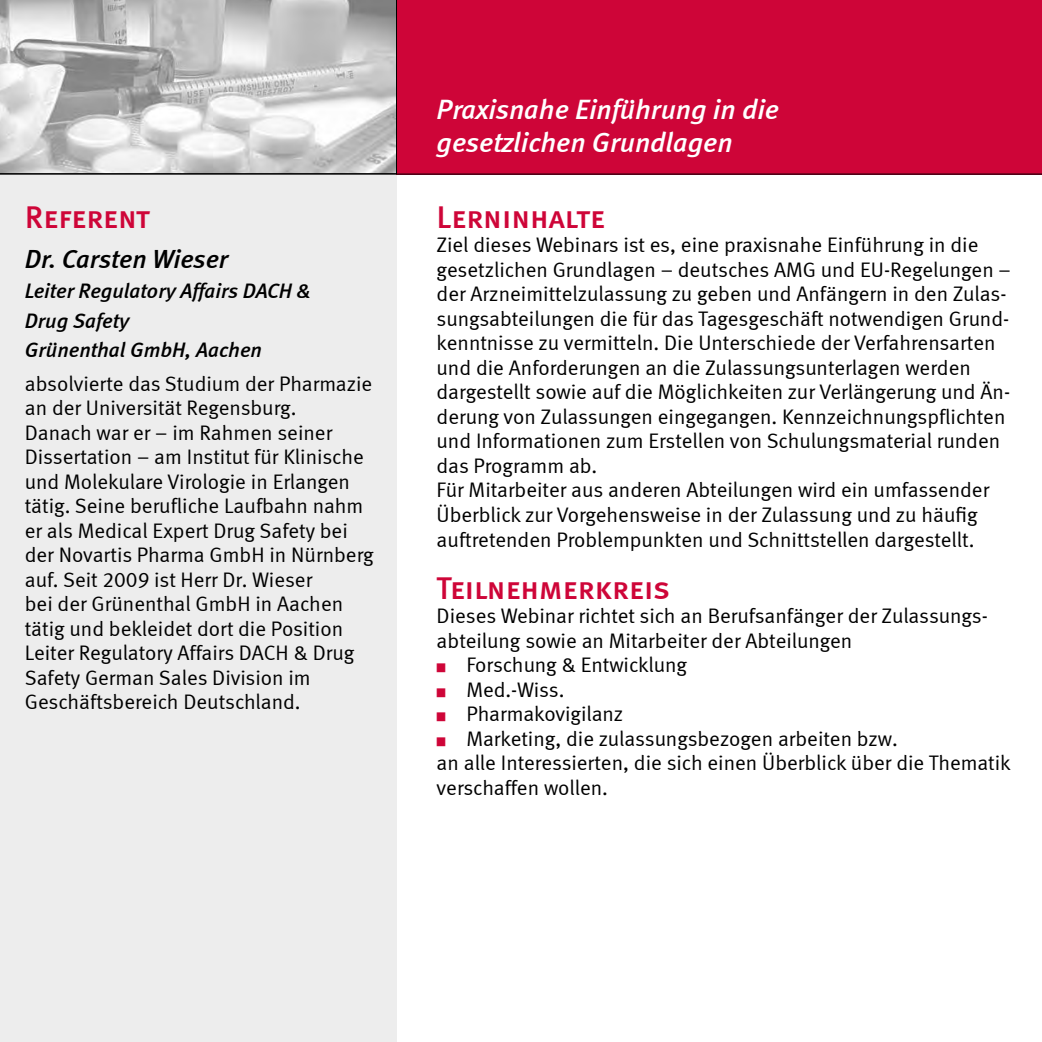
<style>
.page{position:relative;width:1042px;height:1042px;background:#fff}
.page>*{position:absolute;margin:0;border:0;box-sizing:border-box;transform-origin:0 0}
.t1{font:31.5px "Meta Medium LF Caps";color:#ce0538}
.t2{font:italic 28px/33.2px "Meta Medium LF";color:#fff}
.t3{font:italic 26.25px "Meta Medium LF";letter-spacing:-.005em;color:#000}
.t4{font:21px/24.5px "Meta Normal LF";color:#000}
.t5{font:italic 21px/29.8px "Meta Medium LF";color:#000}
.s1{color:#ce0538}
</style>
<div class="page">
<div style="left:0;top:174px;width:397px;height:868px;background:#ededed"></div>
<div style="left:396px;top:0;width:646px;height:174px;background:#ce0538"></div>
<svg style="left:0;top:0;width:397px;height:174px"></svg>
<hr style="left:0;top:174px;width:1042px;height:1px;background:#000">
<h1 class="t1" style="left:25px;top:199px;width:127px">Referent</h1>
<p class="t3" style="left:25px;top:243px;width:205px">Dr. Carsten Wieser</p>
<p class="t5" style="left:25px;top:275px;width:288px">Leiter Regulatory Affairs DACH &amp;<br>Drug Safety<br>Grünenthal GmbH, Aachen</p>
<p class="t4" style="left:25px;top:371px;width:350px">absolvierte das Studium der Pharmazie an der Universität Regensburg.<br>Danach war er – im Rahmen seiner Dissertation – am Institut für Klinische und Molekulare Virologie in Erlangen tätig. Seine berufliche Laufbahn nahm er als Medical Expert Drug Safety bei der Novartis Pharma GmbH in Nürnberg auf. Seit 2009 ist Herr Dr. Wieser<br>bei der Grünenthal GmbH in Aachen tätig und bekleidet dort die Position Leiter Regulatory Affairs DACH &amp; Drug Safety German Sales Division im Geschäftsbereich Deutschland.</p>
<h2 class="t2" style="left:437px;top:92px;width:344px">Praxisnahe Einführung in die gesetzlichen Grundlagen</h2>
<h1 class="t1" style="left:437px;top:199px;width:170px">Lerninhalte</h1>
<p class="t4" style="left:437px;top:233px;width:576px">Ziel dieses Webinars ist es, eine praxisnahe Einführung in die gesetzlichen Grundlagen – deutsches AMG und EU-Regelungen – der Arzneimittelzulassung zu geben und Anfängern in den Zulas&shy;sungsabteilungen die für das Tagesgeschäft notwendigen Grund&shy;kenntnisse zu vermitteln. Die Unterschiede der Verfahrensarten und die Anforderungen an die Zulassungsunterlagen werden dargestellt sowie auf die Möglichkeiten zur Verlängerung und Än&shy;derung von Zulassungen eingegangen. Kennzeichnungspflichten und Informationen zum Erstellen von Schulungsmaterial runden das Programm ab.<br>Für Mitarbeiter aus anderen Abteilungen wird ein umfassender Überblick zur Vorgehensweise in der Zulassung und zu häufig auftretenden Problempunkten und Schnittstellen dargestellt.</p>
<h1 class="t1" style="left:437px;top:570px;width:235px">Teilnehmerkreis</h1>
<p class="t4" style="left:437px;top:604px;width:553px">Dieses Webinar richtet sich an Berufsanfänger der Zulassungs&shy;abteilung sowie an Mitarbeiter der Abteilungen</p>
<p class="t4" style="left:437px;top:653px;width:252px"><span class="s1">■</span> Forschung &amp; Entwicklung</p>
<p class="t4" style="left:437px;top:677px;width:129px"><span class="s1">■</span> Med.-Wiss.</p>
<p class="t4" style="left:437px;top:702px;width:188px"><span class="s1">■</span> Pharmakovigilanz</p>
<p class="t4" style="left:437px;top:726px;width:576px"><span class="s1">■</span> Marketing, die zulassungsbezogen arbeiten bzw.<br>an alle Interessierten, die sich einen Überblick über die Thematik verschaffen wollen.</p>
</div>
